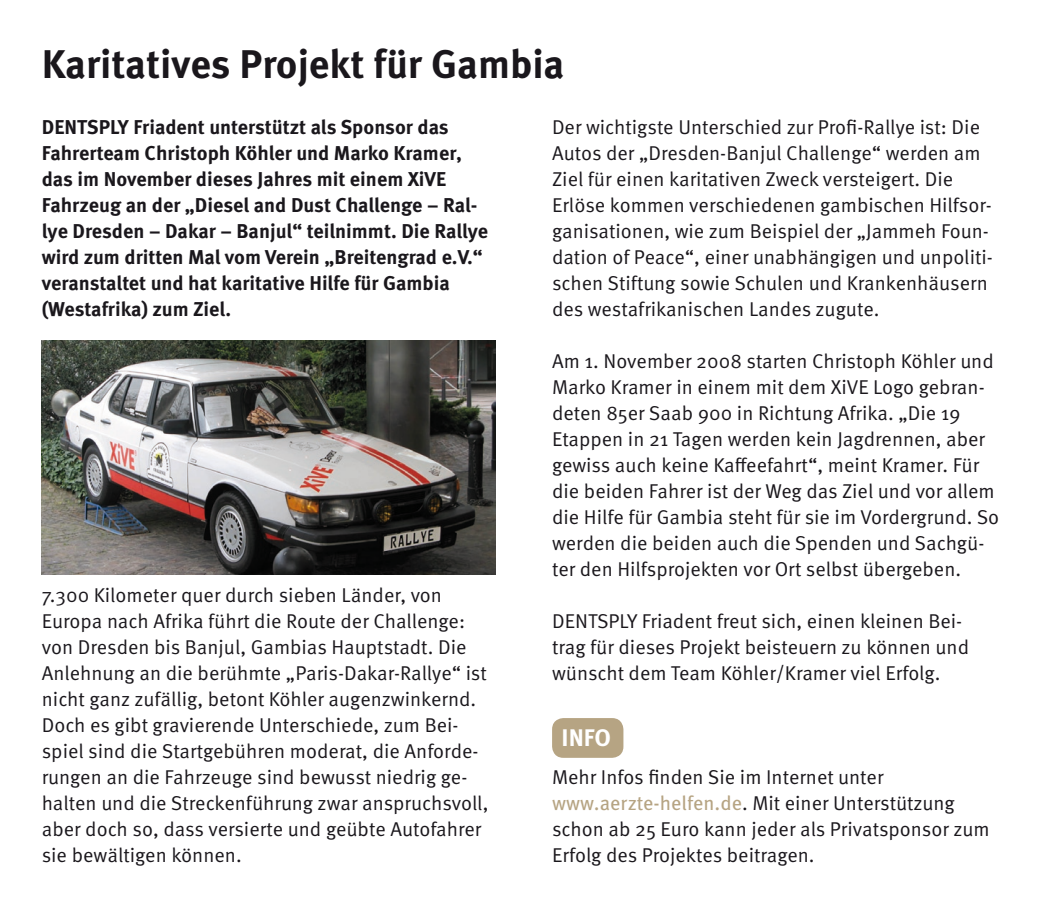
<style>
.page{position:relative;width:1050px;height:907px;background:#fff}
.page>*{position:absolute;margin:0;border:0;box-sizing:border-box;transform-origin:0 0}
.MN-Headline{font:700 40px "Meta Pro";color:#1a171c}
.t1{font:700 24px "Meta Pro";color:#fff}
.MN-Fließtext{font:20px/26px "Meta Pro";color:#1a171c}
.MN-Vorspann{font:700 20px/26px "Meta Pro";color:#1a171c}
.s1{color:#b6a483}
</style>
<div class="page">
<div style="left:552px;top:718px;width:71px;height:40px;background:#b6a483;border-radius:11px"></div>
<img style="left:42px;top:340px;width:453px;height:234px">
<p class="MN-Headline" style="left:42px;top:38px;width:524px">Karitatives Projekt für Gambia</p>
<p class="MN-Vorspann" style="left:42px;top:114px;width:448px">DENTSPLY Friadent unterstützt als Sponsor das Fahrerteam Christoph Köhler und Marko Kramer, das im November dieses Jahres mit einem XiVE Fahrzeug an der „Diesel and Dust Challenge – Ral&shy;lye Dresden – Dakar – Banjul“ teilnimmt. Die Rallye wird zum dritten Mal vom Verein „Breitengrad e.V.“ veranstaltet und hat karitative Hilfe für Gambia (Westafrika) zum Ziel.</p>
<p class="MN-Fließtext" style="left:552px;top:114px;width:442px">Der wichtigste Unterschied zur Profi-Rallye ist: Die Autos der „Dresden-Banjul Challenge“ werden am Ziel für einen karitativen Zweck versteigert. Die Erlöse kommen verschiedenen gambischen Hilfsor&shy;ganisationen, wie zum Beispiel der „Jammeh Foun&shy;dation of Peace“, einer unabhängigen und unpoliti&shy;schen Stiftung sowie Schulen und Krankenhäusern des westafrikanischen Landes zugute.</p>
<p class="MN-Fließtext" style="left:552px;top:348px;width:449px">Am 1. November 2008 starten Christoph Köhler und Marko Kramer in einem mit dem XiVE Logo gebran&shy;deten 85er Saab 900 in Richtung Afrika. „Die 19<br>Etappen in 21 Tagen werden kein Jagdrennen, aber gewiss auch keine Kaffeefahrt“, meint Kramer. Für die beiden Fahrer ist der Weg das Ziel und vor allem die Hilfe für Gambia steht für sie im Vordergrund. So werden die beiden auch die Spenden und Sachgü&shy;ter den Hilfsprojekten vor Ort selbst übergeben.</p>
<p class="MN-Fließtext" style="left:552px;top:608px;width:418px">DENTSPLY Friadent freut sich, einen kleinen Bei&shy;trag für dieses Projekt beisteuern zu können und wünscht dem Team Köhler/Kramer viel Erfolg.</p>
<p class="MN-Fließtext" style="left:42px;top:582px;width:448px">7.300 Kilometer quer durch sieben Länder, von Europa nach Afrika führt die Route der Challenge: von Dresden bis Banjul, Gambias Hauptstadt. Die Anlehnung an die berühmte „Paris-Dakar-Rallye“ ist nicht ganz zufällig, betont Köhler augenzwinkernd.<br>Doch es gibt gravierende Unterschiede, zum Bei&shy;spiel sind die Startgebühren moderat, die Anforde&shy;rungen an die Fahrzeuge sind bewusst niedrig ge&shy;halten und die Streckenführung zwar anspruchsvoll, aber doch so, dass versierte und geübte Autofahrer sie bewältigen können.</p>
<p class="t1" style="left:562px;top:722px;width:51px">INFO</p>
<p class="MN-Fließtext" style="left:552px;top:764px;width:439px">Mehr Infos finden Sie im Internet unter <span class="s1">www.aerzte-helfen.de</span>. Mit einer Unterstützung schon ab 25 Euro kann jeder als Privatsponsor zum Erfolg des Projektes beitragen.</p>
</div>
